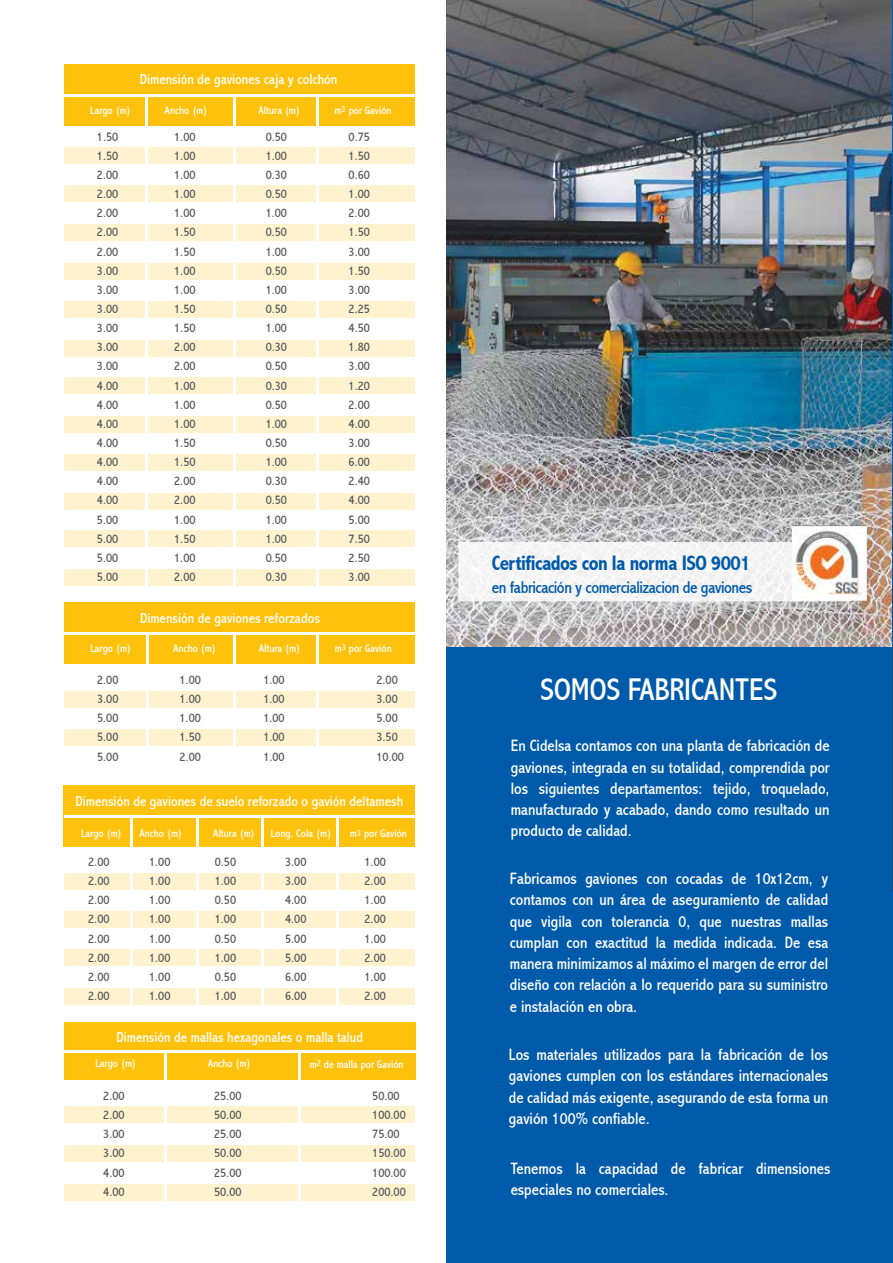
<style>
.page{position:relative;width:893px;height:1263px;background:#fff}
.page>*{position:absolute;margin:0;border:0;box-sizing:border-box;transform-origin:0 0}
.t1{font:condensed 31.5px "Abadi";color:#fff}
.t2{font:700 condensed 21px "Abadi";letter-spacing:-.025em;color:#005aaa}
.t3{font:condensed 17.1px "Abadi";letter-spacing:-.025em;color:#005aaa}
.t4{font:condensed 16.5px/21.3px "Abadi";color:#fff;text-align:justify}
.t5{font:condensed 14.55px "Abadi";color:#fff}
.t6{font:condensed 12.75px/19.2px "Abadi";color:#58585b;text-align:justify}
.t7{font:condensed 11.25px "Abadi";color:#fff}
.s1{font-size:9px}
</style>
<div class="page">
<div style="left:64px;top:147px;width:350px;height:16px;background:#fff3cf"></div>
<div style="left:64px;top:185px;width:350px;height:17px;background:#fff3cf"></div>
<div style="left:64px;top:224px;width:350px;height:17px;background:#fff3cf"></div>
<div style="left:64px;top:263px;width:350px;height:16px;background:#fff3cf"></div>
<div style="left:64px;top:301px;width:350px;height:17px;background:#fff3cf"></div>
<div style="left:64px;top:340px;width:350px;height:16px;background:#fff3cf"></div>
<div style="left:64px;top:377px;width:350px;height:17px;background:#fff3cf"></div>
<div style="left:64px;top:416px;width:350px;height:16px;background:#fff3cf"></div>
<div style="left:64px;top:454px;width:350px;height:17px;background:#fff3cf"></div>
<div style="left:64px;top:493px;width:350px;height:16px;background:#fff3cf"></div>
<div style="left:64px;top:530px;width:350px;height:17px;background:#fff3cf"></div>
<div style="left:64px;top:569px;width:350px;height:16px;background:#fff3cf"></div>
<div style="left:64px;top:691px;width:350px;height:16px;background:#fff3cf"></div>
<div style="left:64px;top:729px;width:350px;height:17px;background:#fff3cf"></div>
<div style="left:64px;top:873px;width:350px;height:16px;background:#fff3cf"></div>
<div style="left:64px;top:911px;width:350px;height:17px;background:#fff3cf"></div>
<div style="left:64px;top:949px;width:350px;height:17px;background:#fff3cf"></div>
<div style="left:64px;top:988px;width:350px;height:16px;background:#fff3cf"></div>
<div style="left:64px;top:1106px;width:350px;height:17px;background:#fff3cf"></div>
<div style="left:64px;top:1184px;width:350px;height:16px;background:#fff3cf"></div>
<div style="left:64px;top:1145px;width:350px;height:16px;background:#fff3cf"></div>
<div style="left:64px;top:1022px;width:351px;height:58px;background:#ffc20c"></div>
<hr style="left:64px;top:1050px;width:351px;height:2px;background:#fff">
<hr style="left:164px;top:1052px;width:3px;height:199px;background:#fff">
<hr style="left:298px;top:1052px;width:2px;height:199px;background:#fff">
<div style="left:64px;top:785px;width:351px;height:61px;background:#ffc20c"></div>
<hr style="left:64px;top:815px;width:351px;height:3px;background:#fff">
<hr style="left:130px;top:816px;width:2px;height:198px;background:#fff">
<hr style="left:196px;top:816px;width:2px;height:198px;background:#fff">
<hr style="left:262px;top:816px;width:2px;height:198px;background:#fff">
<hr style="left:336px;top:817px;width:2px;height:197px;background:#fff">
<div style="left:64px;top:64px;width:350px;height:61px;background:#ffc20c"></div>
<hr style="left:146px;top:97px;width:2px;height:490px;background:#fff">
<hr style="left:233px;top:97px;width:2px;height:490px;background:#fff">
<hr style="left:316px;top:97px;width:2px;height:490px;background:#fff">
<hr style="left:64px;top:95px;width:350px;height:2px;background:#fff">
<div style="left:64px;top:602px;width:351px;height:61px;background:#ffc20c"></div>
<hr style="left:146px;top:635px;width:2px;height:140px;background:#fff">
<hr style="left:233px;top:635px;width:2px;height:140px;background:#fff">
<hr style="left:316px;top:635px;width:2px;height:140px;background:#fff">
<hr style="left:64px;top:633px;width:351px;height:2px;background:#fff">
<div style="left:446px;top:0;width:447px;height:1263px;background:#005aaa"></div>
<img style="left:446px;top:0;width:446px;height:647px">
<div style="left:458px;top:542px;width:334px;height:59px;background:#f5f5f5"></div>
<img style="left:792px;top:526px;width:75px;height:75px">
<hr style="left:892px;top:645px;width:1px;height:246px;background:#21477f">
<p class="t5" style="left:140px;top:71px;width:199px">Dimensión de gaviones caja y colchón</p>
<p class="t7" style="left:90px;top:103px;width:43px">Largo (m)</p>
<p class="t7" style="left:165px;top:103px;width:45px">Ancho (m)</p>
<p class="t7" style="left:259px;top:103px;width:43px">Altura (m)</p>
<p class="t7" style="left:334px;top:103px;width:59px">m<span class="s1">3</span> por Gavión</p>
<p class="t6" style="left:97px;top:127px;width:23px">1.50<br>1.50<br>2.00<br>2.00<br>2.00<br>2.00<br>2.00<br>3.00<br>3.00<br>3.00<br>3.00<br>3.00<br>3.00<br>4.00<br>4.00<br>4.00<br>4.00<br>4.00<br>4.00<br>4.00<br>5.00<br>5.00<br>5.00<br>5.00</p>
<p class="t6" style="left:174px;top:127px;width:23px">1.00<br>1.00<br>1.00<br>1.00<br>1.00<br>1.50<br>1.50<br>1.00<br>1.00<br>1.50<br>1.50<br>2.00<br>2.00<br>1.00<br>1.00<br>1.00<br>1.50<br>1.50<br>2.00<br>2.00<br>1.00<br>1.50<br>1.00<br>2.00</p>
<p class="t6" style="left:266px;top:127px;width:23px">0.50<br>1.00<br>0.30<br>0.50<br>1.00<br>0.50<br>1.00<br>0.50<br>1.00<br>0.50<br>1.00<br>0.30<br>0.50<br>0.30<br>0.50<br>1.00<br>0.50<br>1.00<br>0.30<br>0.50<br>1.00<br>1.00<br>0.50<br>0.30</p>
<p class="t6" style="left:349px;top:127px;width:23px">0.75<br>1.50<br>0.60<br>1.00<br>2.00<br>1.50<br>3.00<br>1.50<br>3.00<br>2.25<br>4.50<br>1.80<br>3.00<br>1.20<br>2.00<br>4.00<br>3.00<br>6.00<br>2.40<br>4.00<br>5.00<br>7.50<br>2.50<br>3.00</p>
<p class="t5" style="left:140px;top:609px;width:181px">Dimensión de gaviones reforzados</p>
<p class="t7" style="left:90px;top:642px;width:43px">Largo (m)</p>
<p class="t7" style="left:173px;top:642px;width:45px">Ancho (m)</p>
<p class="t7" style="left:259px;top:642px;width:43px">Altura (m)</p>
<p class="t7" style="left:335px;top:642px;width:59px">m<span class="s1">3</span> por Gavión</p>
<p class="t6" style="left:97px;top:670px;width:23px">2.00<br>3.00<br>5.00<br>5.00<br>5.00</p>
<p class="t6" style="left:180px;top:670px;width:23px">1.00<br>1.00<br>1.00<br>1.50<br>2.00</p>
<p class="t6" style="left:263px;top:670px;width:23px">1.00<br>1.00<br>1.00<br>1.00<br>1.00</p>
<p class="t6" style="left:376px;top:670px;width:29px;text-align:left">2.00<br>3.00<br>5.00<br>3.50<br>10.00</p>
<h1 class="t1" style="left:540px;top:671px;width:239px">SOMOS FABRICANTES</h1>
<h2 class="t2" style="left:492px;top:551px;width:260px">Certificados con la norma ISO 9001</h2>
<h3 class="t3" style="left:492px;top:577px;width:262px">en fabricación y comercializacion de gaviones</h3>
<p class="t4" style="left:511px;top:735px;width:320px">En Cidelsa contamos con una planta de fabricación de gaviones, integrada en su totalidad, comprendida por los siguientes departamentos: tejido, troquelado, manufacturado y acabado, dando como resultado un producto de calidad.</p>
<p class="t4" style="left:510px;top:868px;width:320px">Fabricamos gaviones con cocadas de 10x12cm, y contamos con un área de aseguramiento de calidad que vigila con tolerancia 0, que nuestras mallas cumplan con exactitud la medida indicada. De esa manera minimizamos al máximo el margen de error del diseño con relación a lo requerido para su suministro e instalación en obra.</p>
<p class="t5" style="left:76px;top:793px;width:329px">Dimensión de gaviones de suelo reforzado o gavión deltamesh</p>
<p class="t7" style="left:81px;top:827px;width:43px">Largo (m)</p>
<p class="t7" style="left:139px;top:827px;width:45px">Ancho (m)</p>
<p class="t7" style="left:213px;top:827px;width:43px">Altura (m)</p>
<p class="t7" style="left:271px;top:827px;width:62px">Long. Cola (m)</p>
<p class="t7" style="left:350px;top:827px;width:59px">m<span class="s1">3</span> por Gavión</p>
<p class="t6" style="left:88px;top:852px;width:23px">2.00<br>2.00<br>2.00<br>2.00<br>2.00<br>2.00<br>2.00<br>2.00</p>
<p class="t6" style="left:149px;top:852px;width:23px">1.00<br>1.00<br>1.00<br>1.00<br>1.00<br>1.00<br>1.00<br>1.00</p>
<p class="t6" style="left:215px;top:852px;width:23px">0.50<br>1.00<br>0.50<br>1.00<br>0.50<br>1.00<br>0.50<br>1.00</p>
<p class="t6" style="left:285px;top:852px;width:23px">3.00<br>3.00<br>4.00<br>4.00<br>5.00<br>5.00<br>6.00<br>6.00</p>
<p class="t6" style="left:364px;top:852px;width:23px">1.00<br>2.00<br>1.00<br>2.00<br>1.00<br>2.00<br>1.00<br>2.00</p>
<p class="t5" style="left:117px;top:1028px;width:248px">Dimensión de mallas hexagonales o malla talud</p>
<p class="t7" style="left:95px;top:1057px;width:43px">Largo (m)</p>
<p class="t7" style="left:208px;top:1057px;width:45px">Ancho (m)</p>
<p class="t7" style="left:310px;top:1057px;width:95px">m<span class="s1">2</span> de malla por Gavión</p>
<p class="t6" style="left:103px;top:1086px;width:23px">2.00<br>2.00<br>3.00<br>3.00<br>4.00<br>4.00</p>
<p class="t6" style="left:214px;top:1086px;width:29px">25.00<br>50.00<br>25.00<br>50.00<br>25.00<br>50.00</p>
<p class="t6" style="left:372px;top:1086px;width:35px;text-align:left">50.00<br>100.00<br>75.00<br>150.00<br>100.00<br>200.00</p>
<p class="t4" style="left:509px;top:1044px;width:321px">Los materiales utilizados para la fabricación de los gaviones cumplen con los estándares internacionales de calidad más exigente, asegurando de esta forma un gavión 100% confiable.</p>
<p class="t4" style="left:511px;top:1158px;width:321px">Tenemos la capacidad de fabricar dimensiones especiales no comerciales.</p>
</div>
